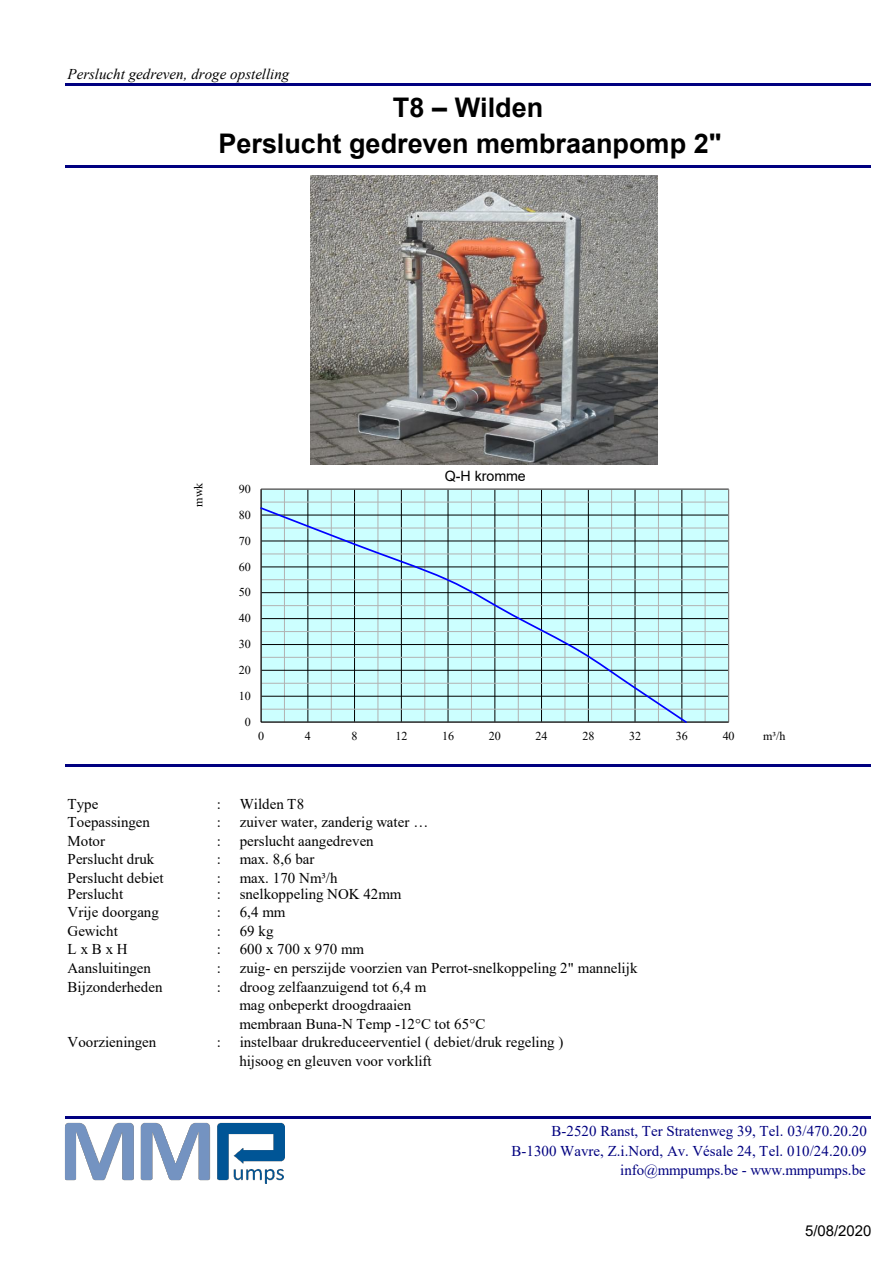
<style>
.page{position:relative;width:894px;height:1264px;background:#fff}
.page>*{position:absolute;margin:0;border:0;box-sizing:border-box;transform-origin:0 0}
.t1{font:700 27px "Arial";color:#000}
.t2{font:15px/18.6px "Times New Roman";color:#000}
.t3{font:15px/19.2px "Times New Roman";color:#000080;text-align:right}
.t4{font:italic 15px "Times New Roman";color:#000}
.t5{font:15px "Arial";color:#000}
.t6{font:14.25px "Arial";color:#000}
.t7{font:12px "Times New Roman";letter-spacing:-.01em;color:#000}
</style>
<div class="page">
<hr style="left:65px;top:83px;width:805px;height:3px;background:#000080">
<hr style="left:65px;top:165px;width:805px;height:3px;background:#000080">
<hr style="left:65px;top:764px;width:805px;height:3px;background:#000080">
<hr style="left:65px;top:1115px;width:805px;height:3px;background:#000080">
<div style="left:261px;top:489px;width:467px;height:233px;background:#cff"></div>
<hr style="left:284px;top:489px;width:1px;height:233px;background:#b2b2b2">
<hr style="left:331px;top:489px;width:1px;height:233px;background:#b2b2b2">
<hr style="left:377px;top:489px;width:1px;height:233px;background:#b2b2b2">
<hr style="left:424px;top:489px;width:1px;height:233px;background:#b2b2b2">
<hr style="left:471px;top:489px;width:1px;height:233px;background:#b2b2b2">
<hr style="left:517px;top:489px;width:1px;height:233px;background:#b2b2b2">
<hr style="left:564px;top:489px;width:1px;height:233px;background:#b2b2b2">
<hr style="left:611px;top:489px;width:1px;height:233px;background:#b2b2b2">
<hr style="left:658px;top:489px;width:1px;height:233px;background:#b2b2b2">
<hr style="left:704px;top:489px;width:1px;height:233px;background:#b2b2b2">
<hr style="left:307px;top:489px;width:1px;height:233px;background:#000">
<hr style="left:354px;top:489px;width:1px;height:233px;background:#000">
<hr style="left:401px;top:489px;width:1px;height:233px;background:#000">
<hr style="left:447px;top:489px;width:1px;height:233px;background:#000">
<hr style="left:494px;top:489px;width:1px;height:233px;background:#000">
<hr style="left:541px;top:489px;width:1px;height:233px;background:#000">
<hr style="left:588px;top:489px;width:1px;height:233px;background:#000">
<hr style="left:634px;top:489px;width:1px;height:233px;background:#000">
<hr style="left:681px;top:489px;width:1px;height:233px;background:#000">
<hr style="left:261px;top:708px;width:467px;height:1px;background:#b2b2b2">
<hr style="left:261px;top:683px;width:467px;height:1px;background:#b2b2b2">
<hr style="left:261px;top:657px;width:467px;height:1px;background:#b2b2b2">
<hr style="left:261px;top:631px;width:467px;height:1px;background:#b2b2b2">
<hr style="left:261px;top:605px;width:467px;height:1px;background:#b2b2b2">
<hr style="left:261px;top:579px;width:467px;height:1px;background:#b2b2b2">
<hr style="left:261px;top:553px;width:467px;height:1px;background:#b2b2b2">
<hr style="left:261px;top:527px;width:467px;height:1px;background:#b2b2b2">
<hr style="left:261px;top:501px;width:467px;height:1px;background:#b2b2b2">
<hr style="left:261px;top:696px;width:467px;height:1px;background:#000">
<hr style="left:261px;top:670px;width:467px;height:1px;background:#000">
<hr style="left:261px;top:644px;width:467px;height:1px;background:#000">
<hr style="left:261px;top:618px;width:467px;height:1px;background:#000">
<hr style="left:261px;top:592px;width:467px;height:1px;background:#000">
<hr style="left:261px;top:566px;width:467px;height:1px;background:#000">
<hr style="left:261px;top:540px;width:467px;height:1px;background:#000">
<hr style="left:261px;top:514px;width:467px;height:1px;background:#000">
<hr style="left:261px;top:721px;width:467px;height:1px;background:#000">
<hr style="left:261px;top:489px;width:1px;height:233px;background:#000">
<svg style="left:260px;top:506px;width:428px;height:217px"></svg>
<img style="left:310px;top:176px;width:347px;height:288px">
<img style="left:65px;top:1122px;width:220px;height:61px">
<p class="t4" style="left:68px;top:69px;width:223px">Perslucht gedreven, droge opstelling</p>
<h1 class="t1" style="left:393px;top:98px;width:152px">T8 – Wilden</h1>
<h1 class="t1" style="left:218px;top:133px;width:504px">Perslucht gedreven membraanpomp 2"</h1>
<p class="t7" style="left:194px;top:506px;width:25px;rotate:-90deg">mwk</p>
<p class="t7" style="left:239px;top:484px;width:13px">90</p>
<p class="t7" style="left:239px;top:510px;width:13px">80</p>
<p class="t7" style="left:239px;top:536px;width:13px">70</p>
<p class="t7" style="left:239px;top:562px;width:13px">60</p>
<p class="t7" style="left:239px;top:588px;width:13px">50</p>
<p class="t7" style="left:239px;top:614px;width:13px">40</p>
<p class="t7" style="left:239px;top:640px;width:13px">30</p>
<p class="t7" style="left:239px;top:665px;width:13px">20</p>
<p class="t7" style="left:239px;top:691px;width:13px">10</p>
<p class="t7" style="left:245px;top:717px;width:8px">0</p>
<p class="t6" style="left:444px;top:471px;width:83px">Q-H kromme</p>
<p class="t7" style="left:258px;top:731px;width:8px">0</p>
<p class="t7" style="left:305px;top:731px;width:8px">4</p>
<p class="t7" style="left:351px;top:731px;width:8px">8</p>
<p class="t7" style="left:395px;top:731px;width:13px">12</p>
<p class="t7" style="left:442px;top:731px;width:13px">16</p>
<p class="t7" style="left:489px;top:731px;width:13px">20</p>
<p class="t7" style="left:535px;top:731px;width:13px">24</p>
<p class="t7" style="left:582px;top:731px;width:13px">28</p>
<p class="t7" style="left:629px;top:731px;width:13px">32</p>
<p class="t7" style="left:675px;top:731px;width:13px">36</p>
<p class="t7" style="left:722px;top:731px;width:13px">40</p>
<p class="t2" style="left:68px;top:795px;width:32px">Type</p>
<p class="t2" style="left:217px;top:795px;width:6px">:</p>
<p class="t2" style="left:240px;top:795px;width:66px">Wilden T8</p>
<p class="t2" style="left:68px;top:814px;width:84px">Toepassingen</p>
<p class="t2" style="left:217px;top:814px;width:6px">:</p>
<p class="t2" style="left:240px;top:814px;width:190px">zuiver water, zanderig water …</p>
<p class="t2" style="left:68px;top:832px;width:39px">Motor</p>
<p class="t2" style="left:217px;top:832px;width:6px">:</p>
<p class="t2" style="left:240px;top:832px;width:135px">perslucht aangedreven</p>
<p class="t2" style="left:68px;top:851px;width:88px">Perslucht druk</p>
<p class="t2" style="left:217px;top:851px;width:6px">:</p>
<p class="t2" style="left:240px;top:851px;width:76px">max. 8,6 bar</p>
<p class="t2" style="left:68px;top:869px;width:98px">Perslucht debiet</p>
<p class="t2" style="left:217px;top:869px;width:6px">:</p>
<p class="t2" style="left:240px;top:869px;width:99px">max. 170 Nm³/h</p>
<p class="t2" style="left:68px;top:885px;width:57px">Perslucht</p>
<p class="t2" style="left:217px;top:885px;width:6px">:</p>
<p class="t2" style="left:240px;top:885px;width:163px">snelkoppeling NOK 42mm</p>
<p class="t2" style="left:68px;top:904px;width:93px">Vrije doorgang</p>
<p class="t2" style="left:217px;top:904px;width:6px">:</p>
<p class="t2" style="left:240px;top:904px;width:47px">6,4 mm</p>
<p class="t2" style="left:68px;top:923px;width:52px">Gewicht</p>
<p class="t2" style="left:217px;top:923px;width:6px">:</p>
<p class="t2" style="left:240px;top:923px;width:35px">69 kg</p>
<p class="t2" style="left:68px;top:941px;width:62px">LxBxH</p>
<p class="t2" style="left:217px;top:941px;width:6px">:</p>
<p class="t2" style="left:240px;top:941px;width:126px">600 x 700 x 970 mm</p>
<p class="t2" style="left:68px;top:960px;width:85px">Aansluitingen</p>
<p class="t2" style="left:217px;top:960px;width:6px">:</p>
<p class="t2" style="left:240px;top:960px;width:399px">zuig- en perszijde voorzien van Perrot-snelkoppeling 2" mannelijk</p>
<p class="t2" style="left:68px;top:978px;width:97px">Bijzonderheden</p>
<p class="t2" style="left:217px;top:978px;width:6px">:</p>
<p class="t2" style="left:239px;top:978px;width:247px">droog zelfaanzuigend tot 6,4 m<br>mag onbeperkt droogdraaien<br>membraan Buna-N Temp -12°C tot 65°C</p>
<p class="t2" style="left:68px;top:1034px;width:90px">Voorzieningen</p>
<p class="t2" style="left:217px;top:1034px;width:6px">:</p>
<p class="t2" style="left:239px;top:1034px;width:325px">instelbaar drukreduceerventiel ( debiet/druk regeling ) hijsoog en gleuven voor vorklift</p>
<p class="t7" style="left:762px;top:732px;width:24px">m³/h</p>
<p class="t3" style="left:511px;top:1123px;width:357px">B-2520 Ranst, Ter Stratenweg 39, Tel. 03/470.20.20<br>B-1300 Wavre, Z.i.Nord, Av. Vésale 24, Tel. 010/24.20.09 info@mmpumps.be - www.mmpumps.be</p>
<p class="t5" style="left:804px;top:1225px;width:68px">5/08/2020</p>
</div>
